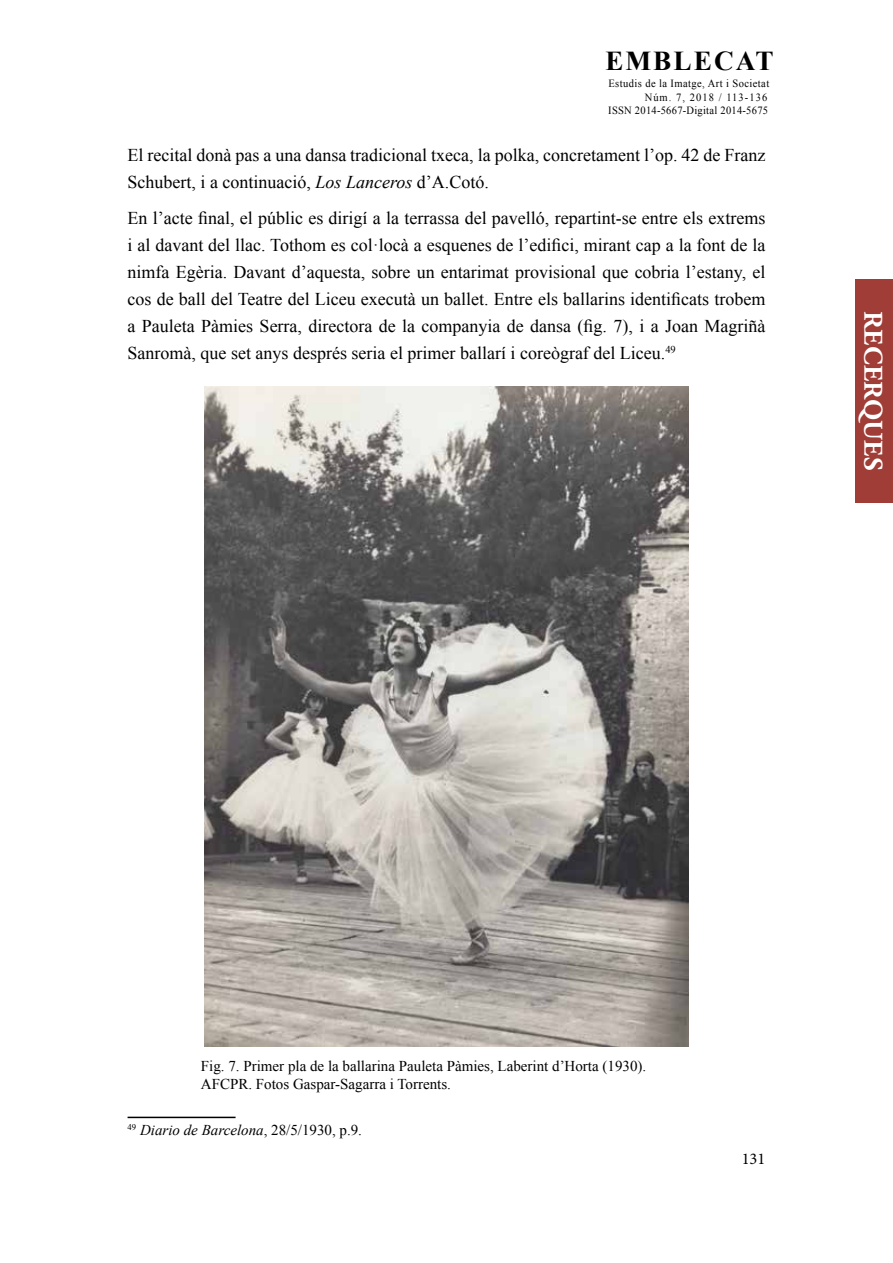
<style>
.page{position:relative;width:893px;height:1263px;background:#fff}
.page>*{position:absolute;margin:0;border:0;box-sizing:border-box;transform-origin:0 0}
.t1{font:700 27.3px "Times New Roman";letter-spacing:.075em;color:#000}
.t2{font:700 27px "Adobe Garamond Pro";letter-spacing:.015em;color:#fff}
.t3{font:18px/27px "Times New Roman";color:#000}
.t4{font:16.5px "Minion Pro";color:#000}
.t5{font:15px/18px "Times New Roman";color:#000}
.t6{font:italic 15px "Times New Roman";color:#000}
.t7{font:10.95px/13.5px "Times New Roman";letter-spacing:.04em;color:#000;text-align:right;scale:.95 1}
.s1{font-style:italic}
.s2{font-style:normal}
</style>
<div class="page">
<div style="left:855px;top:279px;width:38px;height:223px;background:#a03d37"></div>
<hr style="left:128px;top:1117px;width:108px;height:1px;background:#000">
<img style="left:204px;top:386px;width:485px;height:660px">
<h1 class="t1" style="left:605px;top:42px;width:170px">EMBLECAT</h1>
<p class="t7" style="left:608px;top:77px;width:171px">Estudis de la Imatge, Art i Societat<br>Núm. 7, 2018 / 113-136<br>ISSN 2014-5667-Digital 2014-5675</p>
<p class="t3" style="left:128px;top:141px;width:639px">El recital donà pas a una dansa tradicional txeca, la polka, concretament l’op. 42 de Franz<br>Schubert, i a continuació, <span class="s1">Los Lanceros</span> d’A.Cotó.</p>
<p class="t3" style="left:128px;top:204px;width:639px;text-align:justify">En l’acte final, el públic es dirigí a la terrassa del pavelló, repartint-se entre els extrems i al davant del llac. Tothom es col·locà a esquenes de l’edifici, mirant cap a la font de la nimfa Egèria. Davant d’aquesta, sobre un entarimat provisional que cobria l’estany, el cos de ball del Teatre del Liceu executà un ballet. Entre els ballarins identificats trobem a Pauleta Pàmies Serra, directora de la companyia de dansa (fig. 7), i a Joan Magriñà Sanromà, que set anys després seria el primer ballarí i coreògraf del Liceu.<sup>49</sup></p>
<h2 class="t2" style="left:889px;top:311px;width:161px;rotate:90deg">RECERQUES</h2>
<p class="t5" style="left:201px;top:1056px;width:447px">Fig. 7. Primer pla de la ballarina Pauleta Pàmies, Laberint d’Horta (1930).<br>AFCPR. Fotos Gaspar-Sagarra i Torrents.</p>
<p class="t6" style="left:128px;top:1120px;width:236px"><sup>49</sup> Diario de Barcelona<span class="s2">, 28/5/1930, p.9.</span></p>
<p class="t4" style="left:742px;top:1148px;width:25px">131</p>
</div>
